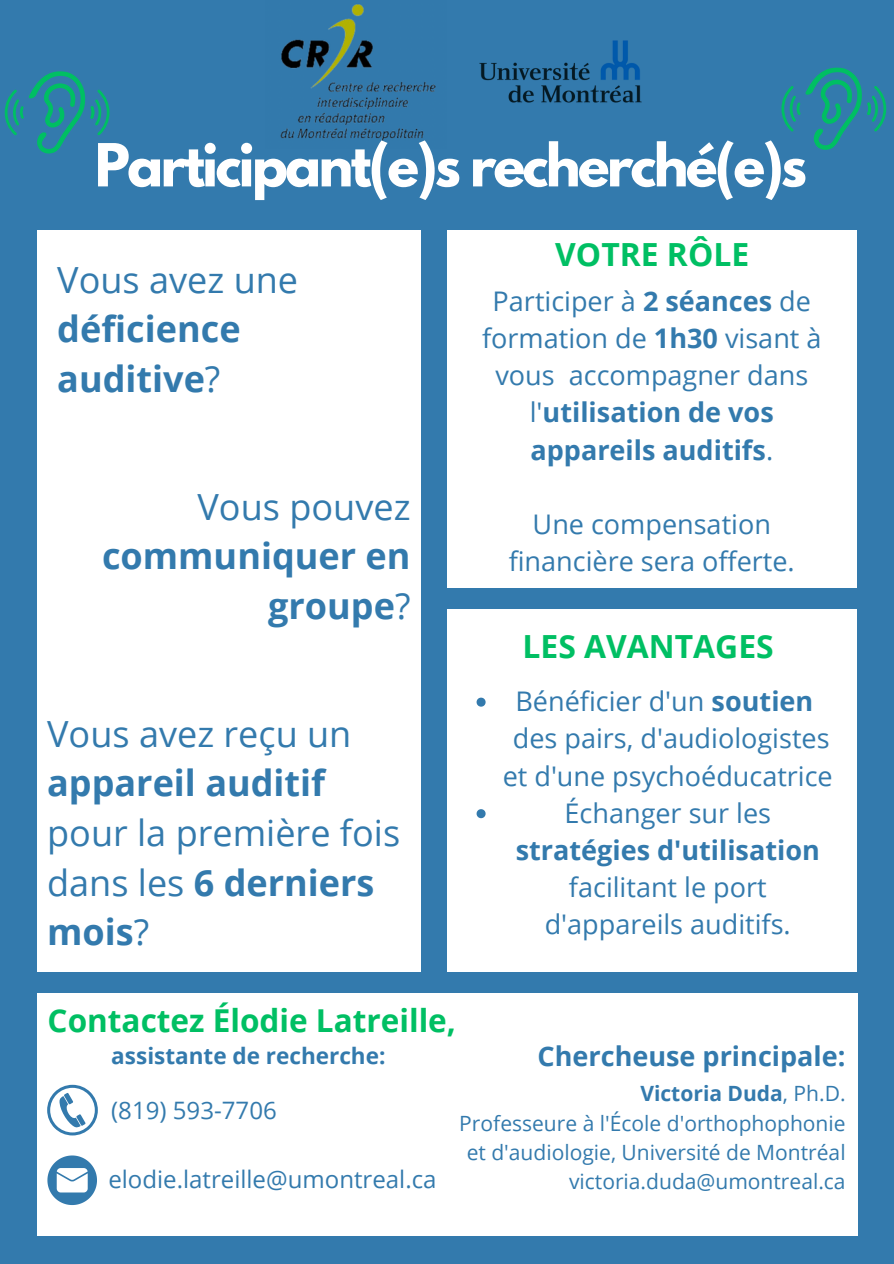
<style>
.page{position:relative;width:894px;height:1264px;background:#fff}
.page>*{position:absolute;margin:0;border:0;box-sizing:border-box;transform-origin:0 0}
.t1{font:700 52.5px "League Spartan";letter-spacing:-.05em;color:#fff}
.t2{font:36px/49.5px "Open Sans";color:#337aad}
.t3{font:700 36px/49.5px "Open Sans";color:#337aad}
.t4{font:700 31.8px "Open Sans";color:#00bf63}
.t5{font:700 31.5px "Open Sans";color:#00bf63}
.t6{font:27px/37.2px "Open Sans";color:#337aad;text-align:center}
.t7{font:700 27px "Open Sans";color:#337aad}
.t8{font:24px "Open Sans";color:#337aad}
.t9{font:700 22.5px "Open Sans";color:#337aad}
.t10{font:21px/29.2px "Open Sans";color:#337aad;text-align:center}
.t11{font:700 21px "Open Sans";color:#337aad}
.s1{font-weight:400}
.s2{font-weight:700}
</style>
<div class="page">
<div style="left:0;top:0;width:893px;height:1263px;background:#337aad"></div>
<svg style="left:5px;top:71px;width:104px;height:82px"></svg>
<svg style="left:781px;top:68px;width:105px;height:82px"></svg>
<div style="left:447px;top:230px;width:409px;height:357px;background:#fff"></div>
<div style="left:447px;top:609px;width:409px;height:362px;background:#fff"></div>
<div style="left:37px;top:993px;width:820px;height:242px;background:#fff"></div>
<svg style="left:47px;top:1084px;width:51px;height:51px"></svg>
<svg style="left:47px;top:1155px;width:50px;height:49px"></svg>
<div style="left:37px;top:230px;width:383px;height:741px;background:#fff"></div>
<img style="left:479px;top:40px;width:163px;height:63px">
<img style="left:280px;top:4px;width:156px;height:137px">
<svg style="left:476px;top:697px;width:9px;height:9px"></svg>
<svg style="left:476px;top:809px;width:9px;height:9px"></svg>
<p class="t1" style="left:95px;top:139px;width:713px">Participant(e)s recherché(e)s</p>
<p class="t3" style="left:57px;top:254px;width:242px"><span class="s1">Vous avez une </span>déficience auditive<span class="s1">?</span></p>
<p class="t3" style="left:102px;top:481px;width:310px;text-align:right"><span class="s1">Vous pouvez </span>communiquer en groupe<span class="s1">?</span></p>
<p class="t2" style="left:47px;top:708px;width:354px">Vous avez reçu un <span class="s2">appareil auditif </span>pour la première fois dans les <span class="s2">6 derniers mois</span>?</p>
<p class="t5" style="left:48px;top:998px;width:410px">Contactez Élodie Latreille,</p>
<p class="t9" style="left:111px;top:1040px;width:275px">assistante de recherche:</p>
<p class="t4" style="left:555px;top:232px;width:195px">VOTRE RÔLE</p>
<p class="t6" style="left:482px;top:282px;width:341px">Participer à <span class="s2">2 séances</span> de formation de <span class="s2">1h30</span> visant à vous accompagner dans l'<span class="s2">utilisation de vos appareils auditifs</span>.</p>
<p class="t6" style="left:508px;top:505px;width:287px">Une compensation financière sera offerte.</p>
<p class="t4" style="left:522px;top:623px;width:253px">LES AVANTAGES</p>
<p class="t6" style="left:502px;top:682px;width:331px">Bénéficier d'un <span class="s2">soutien </span>des pairs, d'audiologistes et d'une psychoéducatrice</p>
<p class="t6" style="left:515px;top:793px;width:305px">Échanger sur les <span class="s2">stratégies d'utilisation </span>facilitant le port d'appareils auditifs.</p>
<p class="t7" style="left:537px;top:1037px;width:309px">Chercheuse principale:</p>
<p class="t8" style="left:111px;top:1092px;width:167px">(819) 593-7706</p>
<p class="t8" style="left:108px;top:1162px;width:329px">elodie.latreille@umontreal.ca</p>
<p class="t11" style="left:640px;top:1078px;width:207px">Victoria Duda<span class="s1">, Ph.D.</span></p>
<p class="t10" style="left:459px;top:1107px;width:388px">Professeure à l'École d'orthophophonie et d'audiologie, Université de Montréal</p>
<p class="t10" style="left:569px;top:1166px;width:278px">victoria.duda@umontreal.ca</p>
</div>
